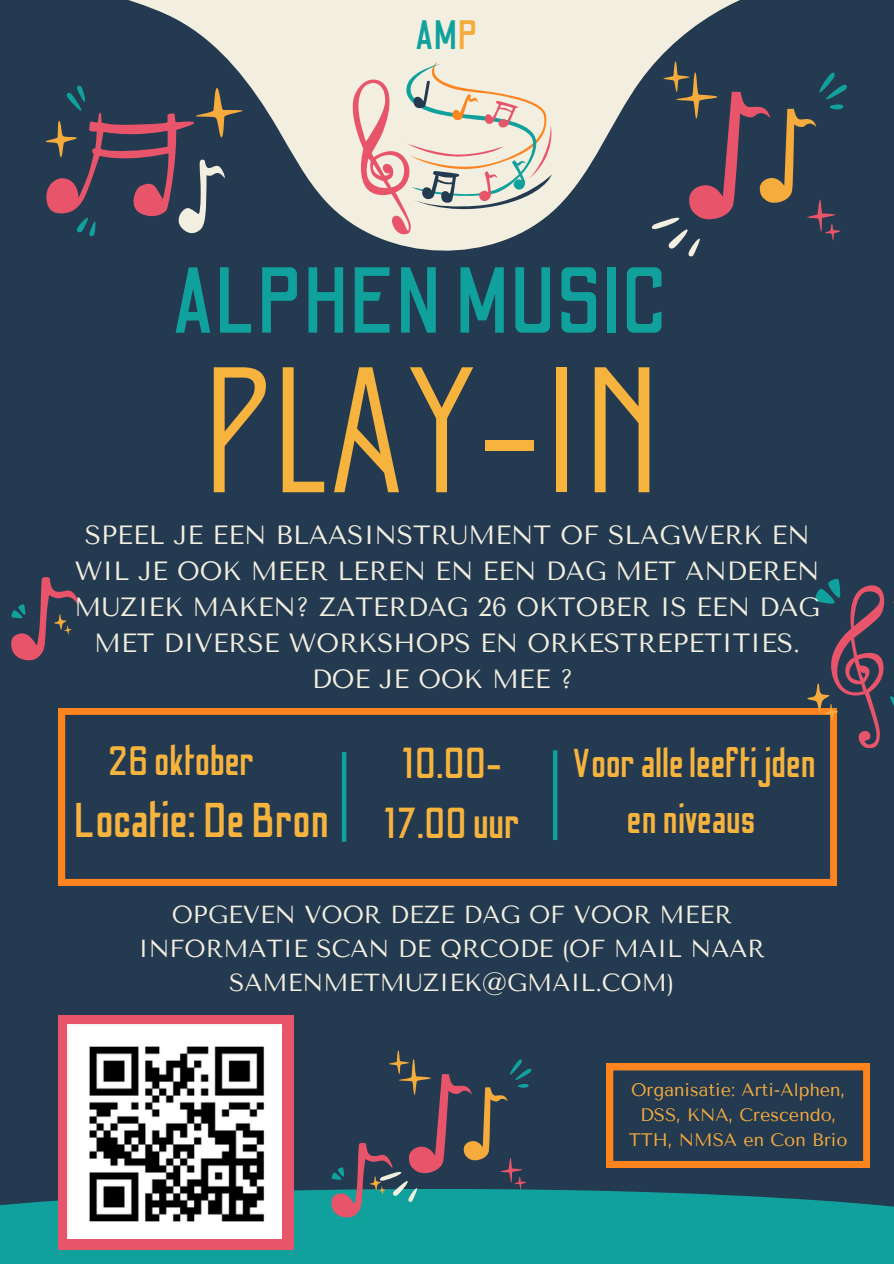
<style>
.page{position:relative;width:894px;height:1264px;background:#fff}
.page>*{position:absolute;margin:0;border:0;box-sizing:border-box;transform-origin:0 0}
.t1{font:178.5px "Donau Uppercase Neue";color:#f6b33e}
.t2{font:93.3px "Odibee Sans";color:#10a19d}
.t3{font:48.45px "Odibee Sans";color:#f6b33e}
.t4{font:43.2px/60px "Odibee Sans";color:#f6b33e;text-align:center}
.t5{font:40.8px "Odibee Sans";color:#f6b33e}
.t6{font:40.8px "Odibee Sans";color:#10a19d}
.t7{font:40.05px/55.2px "Odibee Sans";color:#f6b33e;text-align:center}
.t8{font:26.25px/36px "Tenor Sans";color:#f3efe0;text-align:center}
.t9{font:24.6px/33.8px "Tenor Sans";color:#f3efe0;text-align:center}
.t10{font:18px/24.8px "Tenor Sans";color:#f6ac3c;text-align:center}
.s1{color:#f6ac3c}
</style>
<div class="page">
<div style="left:0;top:0;width:893px;height:1263px;background:#243a50"></div>
<svg style="left:128px;top:0;width:612px;height:251px;fill:#f3efe0"></svg>
<svg style="left:346px;top:61px;width:210px;height:174px;background:#e2d5c9"></svg>
<div style="left:0;top:1188px;width:893px;height:75px;background:#10a19d"></div>
<svg style="left:58px;top:708px;width:778px;height:177px"></svg>
<hr style="left:342px;top:752px;width:4px;height:89px;background:#10a19d">
<div style="left:552px;top:750px;width:5px;height:90px;background:#10a19d"></div>
<div style="left:58px;top:1015px;width:236px;height:234px;background:#e8546a"></div>
<svg style="left:806px;top:579px;width:87px;height:170px"></svg>
<svg style="left:11px;top:577px;width:69px;height:84px"></svg>
<svg style="left:45px;top:84px;width:198px;height:153px"></svg>
<svg style="left:649px;top:61px;width:198px;height:196px"></svg>
<svg style="left:606px;top:1063px;width:263px;height:104px"></svg>
<img style="left:67px;top:1024px;width:214px;height:214px">
<svg style="left:330px;top:1050px;width:202px;height:168px"></svg>
<h5 class="t6" style="left:415px;top:14px;width:64px">AM<span class="s1">P</span></h5>
<p class="t2" style="left:173px;top:252px;width:495px">ALPHENMUSIC</p>
<p class="t1" style="left:200px;top:319px;width:464px">PLAY-IN</p>
<p class="t8" style="left:74px;top:517px;width:746px">SPEEL JE EEN BLAASINSTRUMENT OF SLAGWERK EN WIL JE OOK MEER LEREN EN EEN DAG MET ANDEREN MUZIEK MAKEN? ZATERDAG 26 OKTOBER IS EEN DAG MET DIVERSE WORKSHOPS EN ORKESTREPETITIES.<br>DOE JE OOK MEE ?</p>
<h2 class="t5" style="left:108px;top:739px;width:148px">26 oktober</h2>
<h1 class="t3" style="left:73px;top:795px;width:257px">Locatie: De Bron</h1>
<h6 class="t4" style="left:382px;top:735px;width:139px">10.00-<br>17.00 uur</h6>
<p class="t7" style="left:571px;top:737px;width:246px">Vooralleleeftijden enniveaus</p>
<p class="t9" style="left:139px;top:898px;width:627px">OPGEVEN VOOR DEZE DAG OF VOOR MEER<br>INFORMATIE SCAN DE QRCODE (OF MAIL NAAR<br>SAMENMETMUZIEK@GMAIL.COM)</p>
<p class="t10" style="left:628px;top:1077px;width:220px">Organisatie: Arti-Alphen,<br>DSS, KNA, Crescendo,<br>TTH, NMSA en Con Brio</p>
</div>
